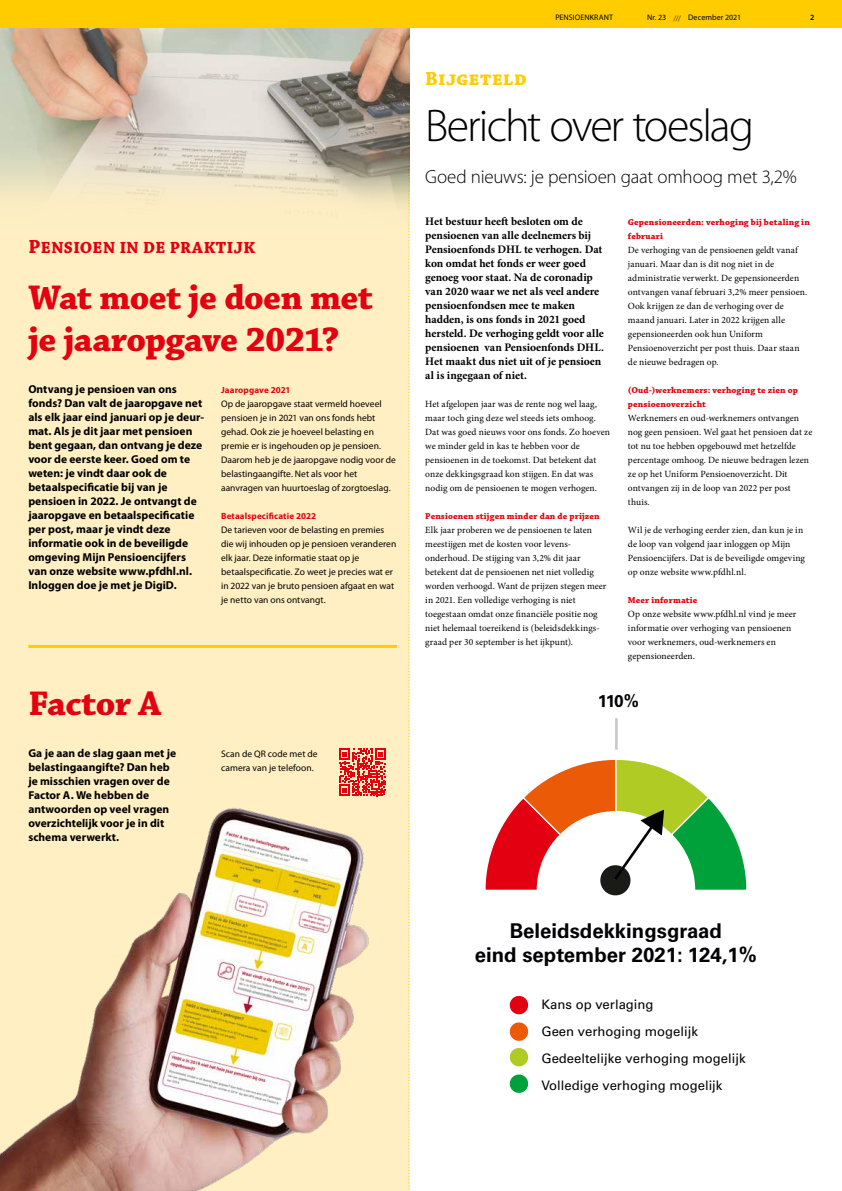
<style>
.page{position:relative;width:842px;height:1191px;background:#fff}
.page>*{position:absolute;margin:0;border:0;box-sizing:border-box;transform-origin:0 0}
.t1{font:300 46px "Myriad Pro";letter-spacing:-.045em;color:#000}
.t2{font:700 36px/42px "Chaparral Pro";letter-spacing:-.03em;color:#e3000f}
.t3{font:700 20.4px/24.4px "Univers LT Std";color:#020204;text-align:center}
.t4{font:700 20px "Chaparral Pro";letter-spacing:.025em;color:#fc0}
.t5{font:300 19px "Myriad Pro";letter-spacing:-.015em;color:#000}
.t6{font:700 17px "Chaparral Pro";letter-spacing:.025em;color:#e3000f}
.t7{font:700 17px "Univers LT Std";color:#020204}
.t8{font:13.1px/26.9px "Univers LT Std";color:#020204}
.t9{font:700 11.5px/14px "Myriad Pro";color:#000}
.t10{font:700 11.5px/14px "Minion Pro";letter-spacing:-.005em;color:#000}
.t11{font:9.5px/14px "Minion Pro";color:#000}
.t12{font:9.5px/14px "Myriad Pro";letter-spacing:.005em;color:#000}
.t13{font:700 9px/14px "Chaparral Pro";letter-spacing:.02em;color:#e3000f}
.t14{font:700 9px "Myriad Pro";letter-spacing:.015em;color:#e3000f}
.t15{font:8px "Myriad Pro";letter-spacing:.01em;color:#000}
.t16{font:600 8px "Myriad Pro";color:#000}
.s1{font-size:20px}
.s2{font-weight:300}
</style>
<div class="page">
<div style="left:0;top:0;width:842px;height:28px;background:#fc0"></div>
<hr style="left:841px;top:0;width:1px;height:1191px;background:#000">
<div style="left:0;top:28px;width:409px;height:1163px;background:#ffefc3"></div>
<svg style="left:408px;top:28px;width:2px;height:1163px"></svg>
<hr style="left:28px;top:645px;width:369px;height:3px;background:#fc0">
<img style="left:0;top:28px;width:409px;height:225px">
<svg style="left:339px;top:748px;width:47px;height:26px"></svg>
<img style="left:0;top:774px;width:386px;height:417px">
<svg style="left:510px;top:996px;width:18px;height:18px"></svg>
<svg style="left:510px;top:1022px;width:18px;height:18px"></svg>
<svg style="left:510px;top:1048px;width:18px;height:18px"></svg>
<svg style="left:510px;top:1074px;width:18px;height:18px"></svg>
<hr style="left:615px;top:718px;width:3px;height:31px;background:#c8c8c8">
<svg style="left:485px;top:760px;width:262px;height:135px"></svg>
<h3 class="t6" style="left:28px;top:237px;width:228px"><span class="s1">P</span>ENSIOEN IN DE PRAKTIJK</h3>
<h2 class="t2" style="left:28px;top:277px;width:346px">Wat moet je doen met je jaaropgave 2021?</h2>
<p class="t9" style="left:28px;top:381px;width:177px">Ontvang je pensioen van ons fonds? Dan valt de jaaropgave net als elk jaar eind januari op je deur&shy;mat. Als je dit jaar met pensioen bent gegaan, dan ontvang je deze voor de eerste keer. Goed om te weten: je vindt daar ook de betaalspecificatie bij van je pensioen in 2022. Je ontvangt de jaaropgave en betaalspecificatie per post, maar je vindt deze informatie ook in de beveiligde omgeving Mijn Pensioencijfers van onze website www.pfdhl.nl.<br>Inloggen doe je met je DigiD.</p>
<p class="t14" style="left:221px;top:384px;width:71px">Jaaropgave 2021</p>
<p class="t12" style="left:221px;top:396px;width:176px">Op de jaaropgave staat vermeld hoeveel pensioen je in 2021 van ons fonds hebt gehad. Ook zie je hoeveel belasting en premie er is ingehouden op je pensioen.<br>Daarom heb je de jaaropgave nodig voor de belastingaangifte. Net als voor het aanvragen van huurtoeslag of zorgtoeslag.</p>
<p class="t14" style="left:221px;top:510px;width:96px">Betaalspecificatie 2022</p>
<p class="t12" style="left:221px;top:522px;width:177px">De tarieven voor de belasting en premies die wij inhouden op je pensioen veranderen elk jaar. Deze informatie staat op je betaalspecificatie. Zo weet je precies wat er in 2022 van je bruto pensioen afgaat en wat je netto van ons ontvangt.</p>
<h2 class="t2" style="left:28px;top:683px;width:135px">Factor A</h2>
<p class="t9" style="left:28px;top:745px;width:149px">Ga je aan de slag gaan met je belastingaangifte? Dan heb je misschien vragen over de<br>Factor A. We hebben de antwoorden op veel vragen overzichtelijk voor je in dit schema verwerkt.</p>
<p class="t12" style="left:221px;top:746px;width:98px">Scan de QR code met de camera van je telefoon.</p>
<h3 class="t4" style="left:425px;top:67px;width:103px">Bijgeteld</h3>
<p class="t15" style="left:555px;top:13px;width:59px">PENSIOENKRANT</p>
<p class="t15" style="left:647px;top:13px;width:96px">Nr. 23 <span class="s2">///</span> December 2021</p>
<p class="t16" style="left:810px;top:12px;width:6px">2</p>
<h1 class="t1" style="left:425px;top:98px;width:330px">Bericht over toeslag</h1>
<h3 class="t5" style="left:425px;top:165px;width:373px">Goed nieuws: je pensioen gaat omhoog met 3,2%</h3>
<p class="t10" style="left:425px;top:214px;width:180px">Het bestuur heeft besloten om de pensioenen van alle deelnemers bij<br>Pensioenfonds DHL te verhogen. Dat kon omdat het fonds er weer goed genoeg voor staat. Na de coronadip van 2020 waar we net als veel andere pensioenfondsen mee te maken hadden, is ons fonds in 2021 goed hersteld. De verhoging geldt voor alle pensioenen van Pensioenfonds DHL.<br>Het maakt dus niet uit of je pensioen al is ingegaan of niet.</p>
<p class="t11" style="left:425px;top:397px;width:186px">Het afgelopen jaar was de rente nog wel laag, maar toch ging deze wel steeds iets omhoog.<br>Dat was goed nieuws voor ons fonds. Zo hoeven we minder geld in kas te hebben voor de pensioenen in de toekomst. Dat betekent dat onze dekkingsgraad kon stijgen. En dat was nodig om de pensioenen te mogen verhogen.</p>
<p class="t13" style="left:425px;top:509px;width:176px">Pensioenen stijgen minder dan de prijzen</p>
<p class="t11" style="left:425px;top:523px;width:183px">Elk jaar proberen we de pensioenen te laten meestijgen met de kosten voor levens&shy;onderhoud. De stijging van 3,2% dit jaar betekent dat de pensioenen net niet volledig worden verhoogd. Want de prijzen stegen meer in 2021. Een volledige verhoging is niet toegestaan omdat onze financiële positie nog niet helemaal toereikend is (beleidsdekkings&shy;graad per 30 september is het ijkpunt).</p>
<p class="t13" style="left:628px;top:215px;width:183px">Gepensioneerden: verhoging bij betaling in februari</p>
<p class="t11" style="left:628px;top:243px;width:181px">De verhoging van de pensioenen geldt vanaf januari. Maar dan is dit nog niet in de administratie verwerkt. De gepensioneerden ontvangen vanaf februari 3,2% meer pensioen.<br>Ook krijgen ze dan de verhoging over de maand januari. Later in 2022 krijgen alle gepensioneerden ook hun Uniform Pensioenoverzicht per post thuis. Daar staan de nieuwe bedragen op.</p>
<p class="t13" style="left:628px;top:383px;width:172px">(Oud-)werknemers: verhoging te zien op pensioenoverzicht</p>
<p class="t11" style="left:628px;top:411px;width:186px">Werknemers en oud-werknemers ontvangen nog geen pensioen. Wel gaat het pensioen dat ze tot nu toe hebben opgebouwd met hetzelfde percentage omhoog. De nieuwe bedragen lezen ze op het Uniform Pensioenoverzicht. Dit ontvangen zij in de loop van 2022 per post thuis.</p>
<p class="t11" style="left:628px;top:523px;width:179px">Wil je de verhoging eerder zien, dan kun je in de loop van volgend jaar inloggen op Mijn Pensioencijfers. Dat is de beveiligde omgeving op onze website www.pfdhl.nl.</p>
<p class="t13" style="left:628px;top:593px;width:71px">Meer informatie</p>
<p class="t11" style="left:628px;top:607px;width:170px">Op onze website www.pfdhl.nl vind je meer informatie over verhoging van pensioenen voor werknemers, oud-werknemers en gepensioneerden.</p>
<h3 class="t7" style="left:598px;top:691px;width:42px">110%</h3>
<h3 class="t3" style="left:475px;top:918px;width:284px">Beleidsdekkingsgraad<br>eind september 2021: 124,1%</h3>
<h3 class="t8" style="left:541px;top:991px;width:206px">Kans op verlaging<br>Geen verhoging mogelijk<br>Gedeeltelijke verhoging mogelijk<br>Volledige verhoging mogelijk</h3>
</div>
